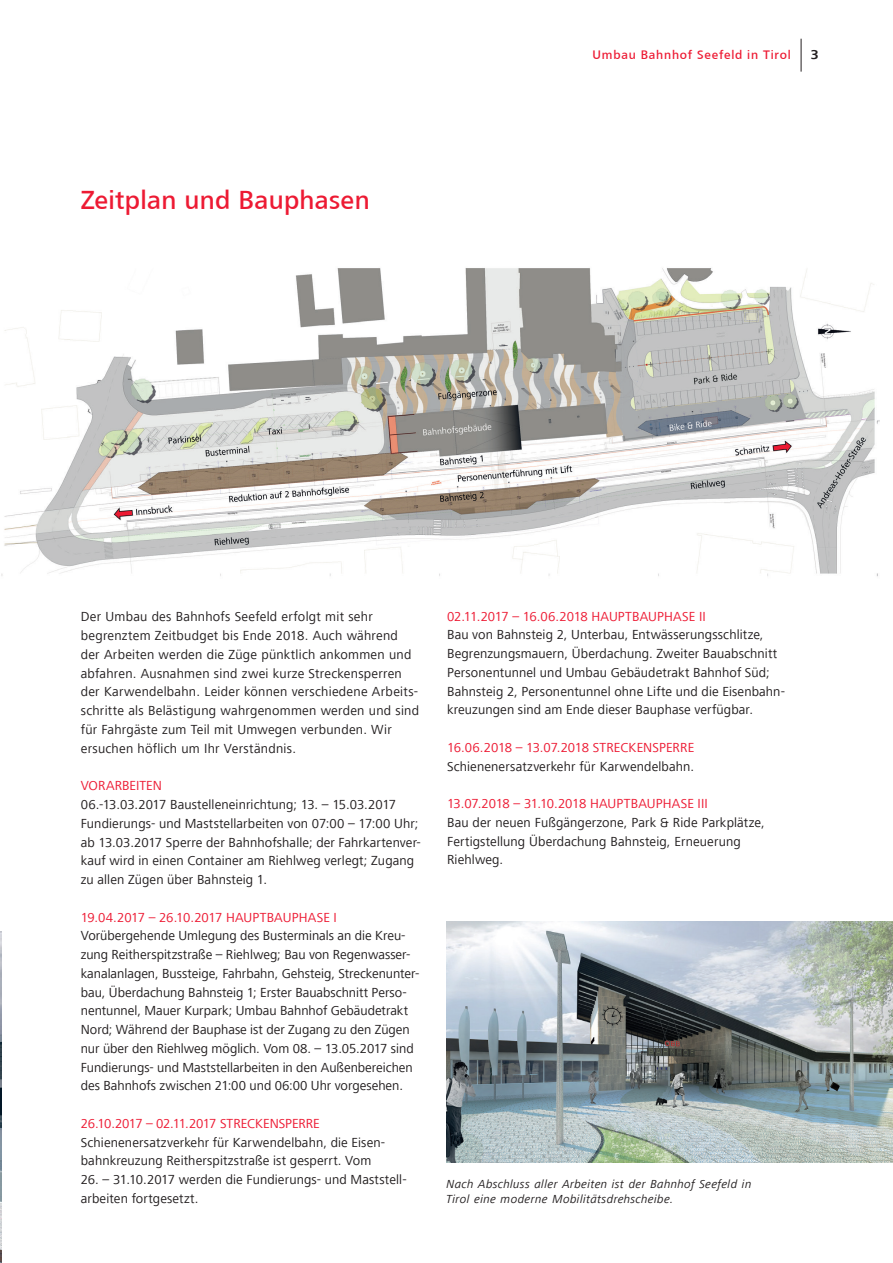
<style>
.page{position:relative;width:893px;height:1263px;background:#fff}
.page>*{position:absolute;margin:0;border:0;box-sizing:border-box;transform-origin:0 0}
.t1{font:500 27px "Lino Frutiger Next";letter-spacing:.01em;color:#ed1a33}
.t2{font:13.5px/18.8px "Lino Frutiger Next";letter-spacing:.01em;color:#231f20}
.t3{font:13.5px "Lino Frutiger Next";color:#ed1a33}
.t4{font:700 13.5px "Lino Frutiger Next";color:#231f20}
.t5{font:500 12.75px "Lino Frutiger Next";letter-spacing:.06em;color:#ed1a33}
.t6{font:italic 12px/15px "Lino Frutiger Next";letter-spacing:.025em;color:#231f20}
</style>
<div class="page">
<hr style="left:801px;top:39px;width:1px;height:33px;background:#231f20">
<img style="left:1px;top:268px;width:879px;height:309px">
<img style="left:0;top:931px;width:1px;height:332px">
<img style="left:446px;top:921px;width:447px;height:242px">
<h1 class="t1" style="left:81px;top:185px;width:290px">Zeitplan und Bauphasen</h1>
<p class="t5" style="left:593px;top:47px;width:200px">Umbau Bahnhof Seefeld in Tirol</p>
<p class="t4" style="left:811px;top:47px;width:9px">3</p>
<p class="t2" style="left:81px;top:608px;width:340px">Der Umbau des Bahnhofs Seefeld erfolgt mit sehr begrenztem Zeitbudget bis Ende 2018. Auch während der Arbeiten werden die Züge pünktlich ankommen und abfahren. Ausnahmen sind zwei kurze Streckensperren der Karwendelbahn. Leider können verschiedene Arbeits&shy;schritte als Belästigung wahrgenommen werden und sind für Fahrgäste zum Teil mit Umwegen verbunden. Wir ersuchen höflich um Ihr Verständnis.</p>
<p class="t3" style="left:81px;top:778px;width:83px">VORARBEITEN</p>
<p class="t2" style="left:81px;top:795px;width:342px">06.-13.03.2017 Baustelleneinrichtung; 13. – 15.03.2017<br>Fundierungs- und Maststellarbeiten von 07:00 – 17:00 Uhr; ab 13.03.2017 Sperre der Bahnhofshalle; der Fahrkartenver&shy;kauf wird in einen Container am Riehlweg verlegt; Zugang zu allen Zügen über Bahnsteig 1.</p>
<p class="t3" style="left:81px;top:909px;width:258px">19.04.2017 – 26.10.2017 HAUPTBAUPHASE I</p>
<p class="t2" style="left:81px;top:926px;width:340px">Vorübergehende Umlegung des Busterminals an die Kreu&shy;zung Reitherspitzstraße – Riehlweg; Bau von Regenwasser&shy;kanalanlagen, Bussteige, Fahrbahn, Gehsteig, Streckenunter&shy;bau, Überdachung Bahnsteig 1; Erster Bauabschnitt Perso&shy;nentunnel, Mauer Kurpark; Umbau Bahnhof Gebäudetrakt Nord; Während der Bauphase ist der Zugang zu den Zügen nur über den Riehlweg möglich. Vom 08. – 13.05.2017 sind Fundierungs- und Maststellarbeiten in den Außenbereichen des Bahnhofs zwischen 21:00 und 06:00 Uhr vorgesehen.</p>
<p class="t3" style="left:81px;top:1116px;width:241px">26.10.2017 – 02.11.2017 STRECKENSPERRE</p>
<p class="t2" style="left:81px;top:1133px;width:305px">Schienenersatzverkehr für Karwendelbahn, die Eisen&shy;bahnkreuzung Reitherspitzstraße ist gesperrt. Vom</p>
<p class="t2" style="left:81px;top:1170px;width:326px">26. – 31.10.2017 werden die Fundierungs- und Maststell&shy;arbeiten fortgesetzt.</p>
<p class="t3" style="left:447px;top:609px;width:260px">02.11.2017 – 16.06.2018 HAUPTBAUPHASE II</p>
<p class="t2" style="left:447px;top:626px;width:339px">Bau von Bahnsteig 2, Unterbau, Entwässerungsschlitze, Begrenzungsmauern, Überdachung. Zweiter Bauabschnitt Personentunnel und Umbau Gebäudetrakt Bahnhof Süd; Bahnsteig 2, Personentunnel ohne Lifte und die Eisenbahn&shy;kreuzungen sind am Ende dieser Bauphase verfügbar.</p>
<p class="t3" style="left:447px;top:740px;width:249px">16.06.2018 – 13.07.2018 STRECKENSPERRE</p>
<p class="t2" style="left:447px;top:757px;width:248px">Schienenersatzverkehr für Karwendelbahn.</p>
<p class="t3" style="left:447px;top:796px;width:262px">13.07.2018 – 31.10.2018 HAUPTBAUPHASE III</p>
<p class="t2" style="left:447px;top:813px;width:319px">Bau der neuen Fußgängerzone, Park &amp; Ride Parkplätze,<br>Fertigstellung Überdachung Bahnsteig, Erneuerung<br>Riehlweg.</p>
<p class="t6" style="left:446px;top:1177px;width:306px">Nach Abschluss aller Arbeiten ist der Bahnhof Seefeld in<br>Tirol eine moderne Mobilitätsdrehscheibe.</p>
</div>
